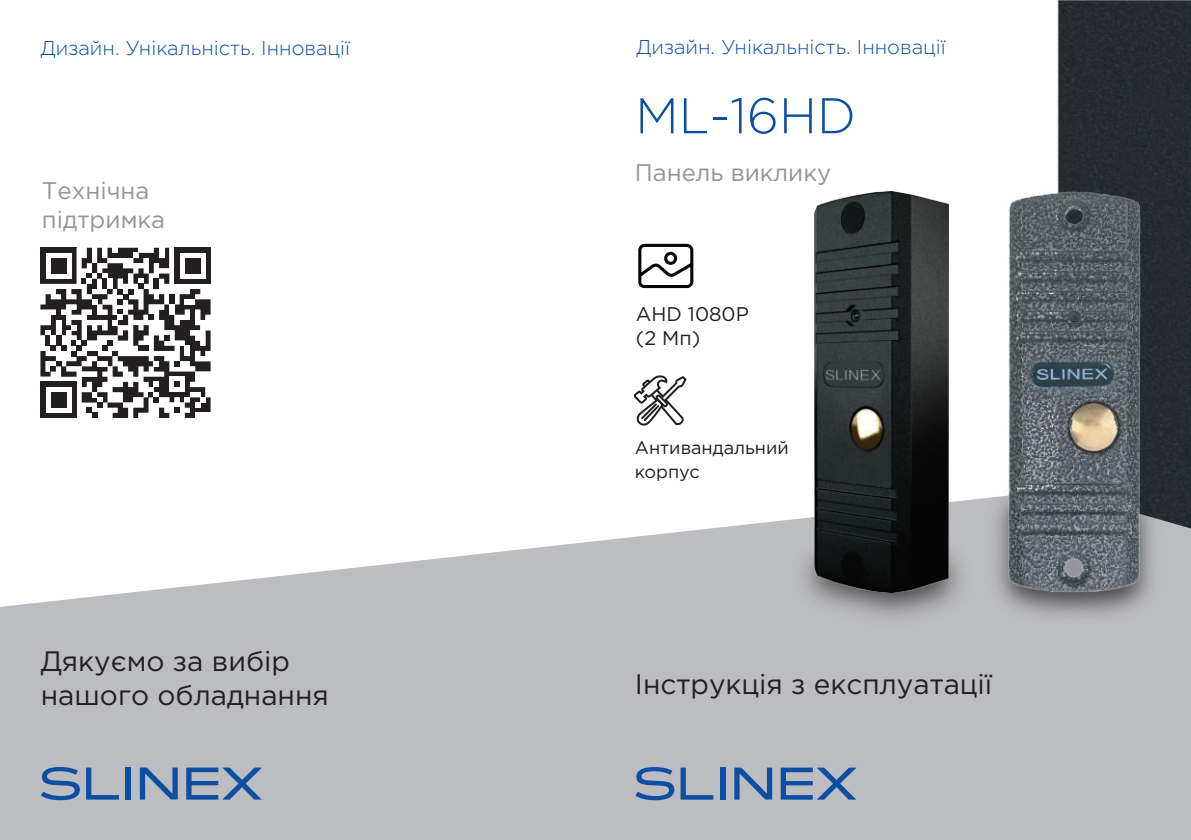
<style>
.page{position:relative;width:1191px;height:840px;background:#fff}
.page>*{position:absolute;margin:0;border:0;box-sizing:border-box;transform-origin:0 0}
.t1{font:300 50px "Gotham Pro";color:#0c4ea2}
.t2{font:28px/33.6px "Gotham Pro";color:#231f20}
.t3{font:24px/28.8px "Gotham Pro";color:#939598}
.t4{font:300 20px "Gotham Pro";color:#0c4ea2}
.t5{font:19.8px/24px "Gotham Pro";color:#231f20}
.t6{font:18px/24px "Gotham Pro";color:#231f20}
</style>
<div class="page">
<div style="left:1057px;top:0;width:134px;height:158px;background:#262a2e"></div>
<svg style="left:0;top:517px;width:1191px;height:322px;background:#c3c4c7"></svg>
<svg style="left:635px;top:766px;width:39px;height:33px"></svg>
<svg style="left:680px;top:767px;width:33px;height:32px"></svg>
<div style="left:720px;top:767px;width:5px;height:32px;background:#0c4ea2"></div>
<svg style="left:734px;top:767px;width:38px;height:32px"></svg>
<svg style="left:780px;top:767px;width:76px;height:32px;background:#7791b4"></svg>
<svg style="left:41px;top:766px;width:39px;height:33px"></svg>
<svg style="left:86px;top:767px;width:33px;height:32px"></svg>
<div style="left:125px;top:767px;width:6px;height:32px;background:#0c4ea2"></div>
<svg style="left:140px;top:767px;width:38px;height:32px"></svg>
<svg style="left:186px;top:767px;width:76px;height:32px;background:#7791b4"></svg>
<svg style="left:40px;top:247px;width:171px;height:171px"></svg>
<div style="left:195px;top:412px;width:16px;height:6px;background:#fff"></div>
<svg style="left:638px;top:244px;width:55px;height:44px"></svg>
<img style="left:915px;top:158px;width:276px;height:488px">
<img style="left:783px;top:529px;width:197px;height:108px">
<img style="left:814px;top:191px;width:134px;height:401px">
<svg style="left:633px;top:375px;width:54px;height:51px"></svg>
<p class="t4" style="left:41px;top:37px;width:311px">Дизайн. Унікальність. Інновації</p>
<p class="t4" style="left:636px;top:36px;width:311px">Дизайн. Унікальність. Інновації</p>
<p class="t3" style="left:42px;top:176px;width:125px">Технічна підтримка</p>
<h2 class="t2" style="left:41px;top:644px;width:289px">Дякуємо за вибір нашого обладнання</h2>
<h1 class="t1" style="left:635px;top:88px;width:222px">ML-16HD</h1>
<p class="t3" style="left:635px;top:158px;width:198px">Панель виклику</p>
<p class="t5" style="left:636px;top:301px;width:114px">AHD 1080P (2 Мп)</p>
<p class="t6" style="left:635px;top:435px;width:155px">Антивандальний корпус</p>
<h2 class="t2" style="left:635px;top:667px;width:359px">Інструкція з експлуатації</h2>
</div>
